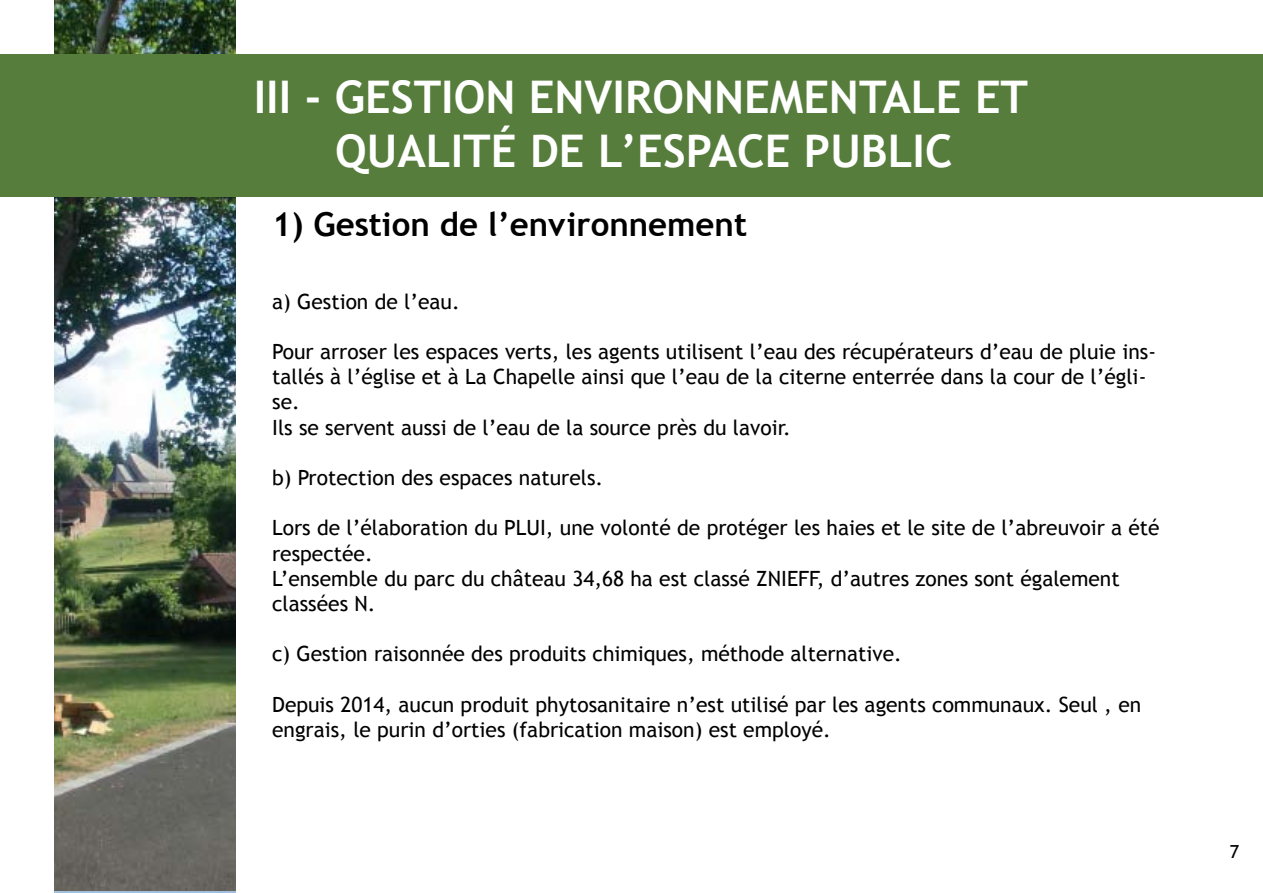
<style>
.page{position:relative;width:1263px;height:893px;background:#fff}
.page>*{position:absolute;margin:0;border:0;box-sizing:border-box;transform-origin:0 0}
.t1{font:700 45px/54px "Trebuchet MS";color:#fff;text-align:center}
.t2{font:700 33px "Trebuchet MS";color:#000}
.t3{font:21px/25.2px "Trebuchet MS";color:#000}
.t4{font:18px "Trebuchet MS";color:#000}
</style>
<div class="page">
<img style="left:54px;top:0;width:181px;height:890px">
<div style="left:0;top:54px;width:1263px;height:142px;background:#567d3c"></div>
<h1 class="t1" style="left:254px;top:70px;width:776px">III - GESTION ENVIRONNEMENTALE ET<br>QUALITÉ DE L’ESPACE PUBLIC</h1>
<h2 class="t2" style="left:272px;top:203px;width:476px">1) Gestion de l’environnement</h2>
<p class="t3" style="left:272px;top:289px;width:189px">a) Gestion de l’eau.</p>
<p class="t3" style="left:272px;top:339px;width:886px">Pour arroser les espaces verts, les agents utilisent l’eau des récupérateurs d’eau de pluie ins&shy;tallés à l’église et à La Chapelle ainsi que l’eau de la citerne enterrée dans la cour de l’égli&shy;se.<br>Ils se servent aussi de l’eau de la source près du lavoir.</p>
<p class="t3" style="left:272px;top:465px;width:333px">b) Protection des espaces naturels.</p>
<p class="t3" style="left:272px;top:516px;width:889px">Lors de l’élaboration du PLUI, une volonté de protéger les haies et le site de l’abreuvoir a été respectée.<br>L’ensemble du parc du château 34,68 ha est classé ZNIEFF, d’autres zones sont également classées N.</p>
<p class="t3" style="left:272px;top:642px;width:631px">c) Gestion raisonnée des produits chimiques, méthode alternative.</p>
<p class="t3" style="left:272px;top:692px;width:871px">Depuis 2014, aucun produit phytosanitaire n’est utilisé par les agents communaux. Seul , en engrais, le purin d’orties (fabrication maison) est employé.</p>
<p class="t4" style="left:1230px;top:841px;width:11px">7</p>
</div>
